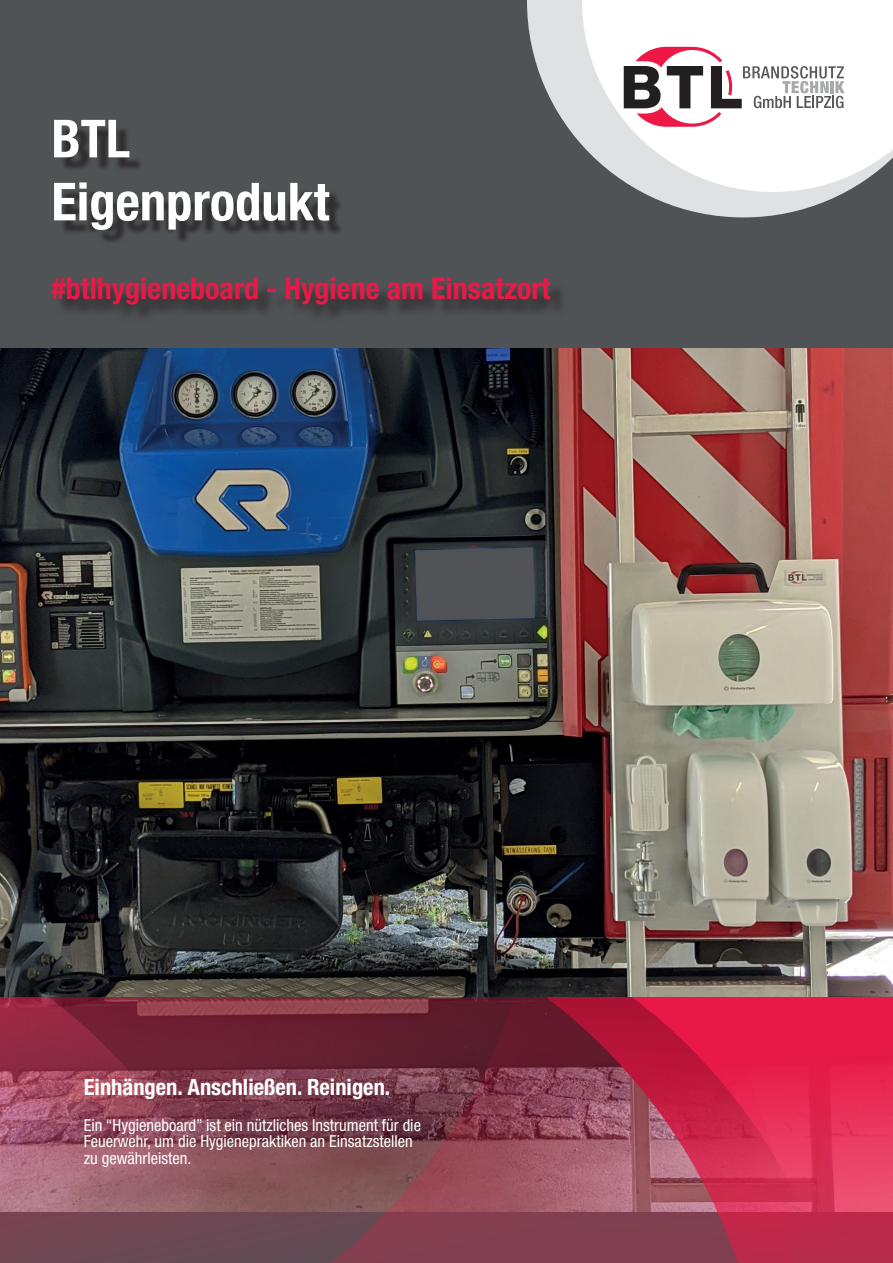
<style>
.page{position:relative;width:893px;height:1263px;background:#505356}
.page>*{position:absolute;margin:0;border:0;box-sizing:border-box;transform-origin:0 0}
.t1{font:700 condensed 52.5px/63px "Helvetica Neue";color:#fff}
.t2{font:700 condensed 30px "Helvetica Neue";color:#e81947}
.t3{font:700 condensed 22.5px "Helvetica Neue";color:#fff}
.t4{font:condensed 16.5px/16.5px "Helvetica Neue";color:#fff}
</style>
<div class="page">
<div style="left:61px;top:126px;width:283px;height:119px;background:#231f20;opacity:.75"></div>
<div style="left:54px;top:280px;width:515px;height:44px;background:#231f20;opacity:.75"></div>
<svg style="left:527px;top:0;width:318px;height:217px"></svg>
<svg style="left:582px;top:0;width:311px;height:192px;background:#f1f1f1"></svg>
<svg style="left:624px;top:47px;width:221px;height:80px;background:#d2c2c6"></svg>
<img style="left:0;top:349px;width:893px;height:648px">
<svg style="left:0;top:997px;width:49px;height:266px;background:#9c4e64"></svg>
<svg style="left:827px;top:997px;width:66px;height:266px;background:#df2d55"></svg>
<svg style="left:49px;top:997px;width:778px;height:266px;background:#923b4f"></svg>
<h1 class="t1" style="left:51px;top:106px;width:279px">BTL<br>Eigenprodukt</h1>
<h2 class="t2" style="left:51px;top:270px;width:500px">#btlhygieneboard - Hygiene am Einsatzort</h2>
<h3 class="t3" style="left:84px;top:1074px;width:308px">Einhängen. Anschließen. Reinigen.</h3>
<p class="t4" style="left:84px;top:1117px;width:339px">Ein “Hygieneboard” ist ein nützliches Instrument für die<br>Feuerwehr, um die Hygienepraktiken an Einsatzstellen zu gewährleisten.</p>
</div>
